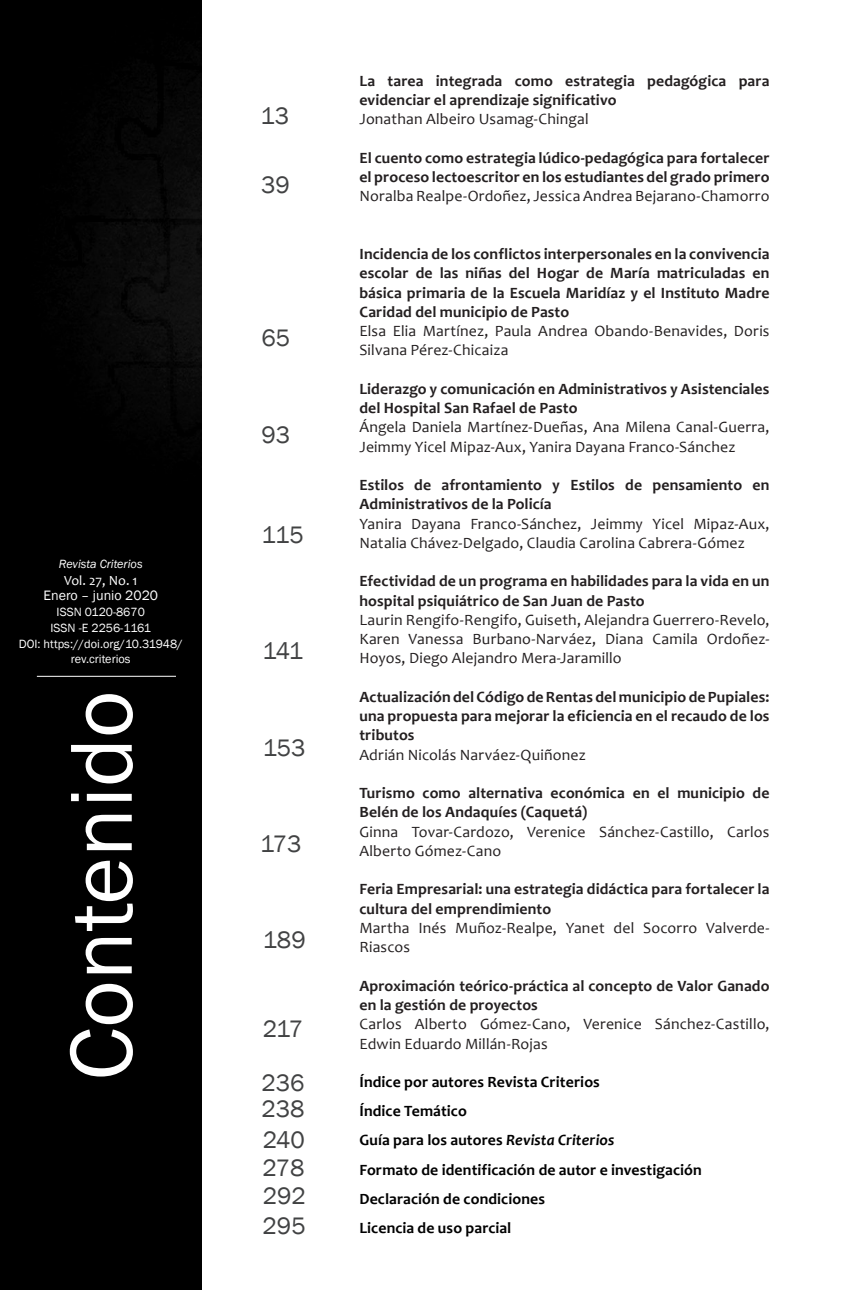
<style>
.page{position:relative;width:844px;height:1290px;background:#fff}
.page>*{position:absolute;margin:0;border:0;box-sizing:border-box;transform-origin:0 0}
.t1{font:91px "Franklin Gothic";color:#fff}
.t2{font:24.5px "Franklin Gothic";color:#414243}
.Título_Criterios{font:700 15.75px/19.2px "Candara";letter-spacing:.01em;color:#231f20}
.Título_Criterios-2{font:15.75px/19.2px "Candara";letter-spacing:.01em;color:#231f20}
.Tpitulo_Criterios{font:700 15.75px "Candara";letter-spacing:.01em;color:#000001}
.Autores_Criterios{font:700 15.75px "Candara";letter-spacing:.01em;color:#000001}
.t3{font:14px "Franklin Gothic";color:#fff}
.t4{font:14px "Candara";color:#fff}
.t5{font:12.25px/15.8px "Franklin Gothic";color:#fff;text-align:center}
.t6{font:italic 12.25px "Franklin Gothic";color:#fff}
.s1{font-style:italic}
</style>
<div class="page">
<div style="left:1px;top:0;width:200px;height:1290px;background:#000"></div>
<hr style="left:37px;top:676px;width:139px;height:1px;background:#fff">
<p class="t6" style="left:59px;top:556px;width:85px">Revista Criterios</p>
<p class="t4" style="left:64px;top:571px;width:75px">Vol. 27, No. 1</p>
<p class="t3" style="left:43px;top:587px;width:116px">Enero – junio 2020</p>
<p class="t5" style="left:57px;top:604px;width:90px">ISSN 0120-8670</p>
<p class="t5" style="left:51px;top:620px;width:102px">ISSN -E 2256-1161</p>
<p class="t5" style="left:19px;top:636px;width:165px">DOI: https://doi.org/10.31948/ rev.criterios</p>
<p class="t1" style="left:45px;top:1080px;width:391px;rotate:-90deg">Contenido</p>
<p class="t2" style="left:260px;top:100px;width:30px">13</p>
<p class="t2" style="left:261px;top:169px;width:30px">39</p>
<p class="t2" style="left:261px;top:323px;width:30px">65</p>
<p class="t2" style="left:261px;top:419px;width:30px">93</p>
<p class="t2" style="left:261px;top:520px;width:44px">115</p>
<p class="t2" style="left:262px;top:635px;width:42px">141</p>
<p class="t2" style="left:263px;top:732px;width:44px">153</p>
<p class="t2" style="left:260px;top:829px;width:43px">173</p>
<p class="t2" style="left:263px;top:925px;width:44px">189</p>
<p class="t2" style="left:263px;top:1014px;width:42px">217</p>
<p class="t2" style="left:261px;top:1067px;width:45px">236</p>
<p class="t2" style="left:261px;top:1093px;width:45px">238</p>
<p class="t2" style="left:263px;top:1125px;width:44px">240</p>
<p class="t2" style="left:262px;top:1152px;width:43px">278</p>
<p class="t2" style="left:263px;top:1181px;width:45px">292</p>
<p class="t2" style="left:262px;top:1211px;width:45px">295</p>
<p class="Título_Criterios" style="left:359px;top:71px;width:411px">La tarea integrada como estrategia pedagógica para evidenciar el aprendizaje significativo</p>
<p class="Título_Criterios-2" style="left:359px;top:109px;width:231px">Jonathan Albeiro Usamag-Chingal</p>
<p class="Título_Criterios" style="left:359px;top:148px;width:411px">El cuento como estrategia lúdico-pedagógica para fortalecer el proceso lectoescritor en los estudiantes del grado primero</p>
<p class="Título_Criterios-2" style="left:359px;top:186px;width:411px">Noralba Realpe-Ordoñez, Jessica Andrea Bejarano-Chamorro</p>
<p class="Título_Criterios" style="left:359px;top:244px;width:411px;text-align:justify">Incidencia de los conflictos interpersonales en la convivencia escolar de las niñas del Hogar de María matriculadas en básica primaria de la Escuela Maridíaz y el Instituto Madre Caridad del municipio de Pasto</p>
<p class="Título_Criterios-2" style="left:359px;top:321px;width:411px">Elsa Elia Martínez, Paula Andrea Obando-Benavides, Doris<br>Silvana Pérez-Chicaiza</p>
<p class="Título_Criterios" style="left:359px;top:379px;width:411px">Liderazgo y comunicación en Administrativos y Asistenciales del Hospital San Rafael de Pasto</p>
<p class="Título_Criterios-2" style="left:359px;top:417px;width:411px">Ángela Daniela Martínez-Dueñas, Ana Milena Canal-Guerra,<br>Jeimmy Yicel Mipaz-Aux, Yanira Dayana Franco-Sánchez</p>
<p class="Título_Criterios" style="left:359px;top:475px;width:411px">Estilos de afrontamiento y Estilos de pensamiento en<br>Administrativos de la Policía</p>
<p class="Título_Criterios-2" style="left:359px;top:514px;width:411px">Yanira Dayana Franco-Sánchez, Jeimmy Yicel Mipaz-Aux,<br>Natalia Chávez-Delgado, Claudia Carolina Cabrera-Gómez</p>
<p class="Título_Criterios" style="left:359px;top:571px;width:411px">Efectividad de un programa en habilidades para la vida en un hospital psiquiátrico de San Juan de Pasto</p>
<p class="Título_Criterios-2" style="left:359px;top:610px;width:411px;text-align:justify">Laurin Rengifo-Rengifo, Guiseth, Alejandra Guerrero-Revelo, Karen Vanessa Burbano-Narváez, Diana Camila Ordoñez-Hoyos, Diego Alejandro Mera-Jaramillo</p>
<p class="Título_Criterios" style="left:359px;top:687px;width:411px;text-align:justify">Actualización del Código de Rentas del municipio de Pupiales: una propuesta para mejorar la eficiencia en el recaudo de los tributos</p>
<p class="Título_Criterios-2" style="left:359px;top:745px;width:228px">Adrián Nicolás Narváez-Quiñonez</p>
<p class="Título_Criterios" style="left:359px;top:783px;width:411px">Turismo como alternativa económica en el municipio de<br>Belén de los Andaquíes (Caquetá)</p>
<p class="Título_Criterios-2" style="left:359px;top:822px;width:411px">Ginna Tovar-Cardozo, Verenice Sánchez-Castillo, Carlos<br>Alberto Gómez-Cano</p>
<p class="Título_Criterios" style="left:359px;top:879px;width:411px">Feria Empresarial: una estrategia didáctica para fortalecer la cultura del emprendimiento</p>
<p class="Título_Criterios-2" style="left:359px;top:918px;width:411px">Martha Inés Muñoz-Realpe, Yanet del Socorro Valverde-<br>Riascos</p>
<p class="Título_Criterios" style="left:359px;top:976px;width:411px">Aproximación teórico-práctica al concepto de Valor Ganado en la gestión de proyectos</p>
<p class="Título_Criterios-2" style="left:359px;top:1014px;width:411px">Carlos Alberto Gómez-Cano, Verenice Sánchez-Castillo,<br>Edwin Eduardo Millán-Rojas</p>
<p class="Autores_Criterios" style="left:359px;top:1072px;width:242px">Índice por autores Revista Criterios</p>
<p class="Autores_Criterios" style="left:359px;top:1101px;width:109px">Índice Temático</p>
<p class="Tpitulo_Criterios" style="left:359px;top:1130px;width:256px">Guía para los autores <span class="s1">Revista Criterios</span></p>
<p class="Tpitulo_Criterios" style="left:359px;top:1159px;width:344px">Formato de identificación de autor e investigación</p>
<p class="Tpitulo_Criterios" style="left:359px;top:1189px;width:187px">Declaración de condiciones</p>
<p class="Tpitulo_Criterios" style="left:359px;top:1218px;width:153px">Licencia de uso parcial</p>
</div>
